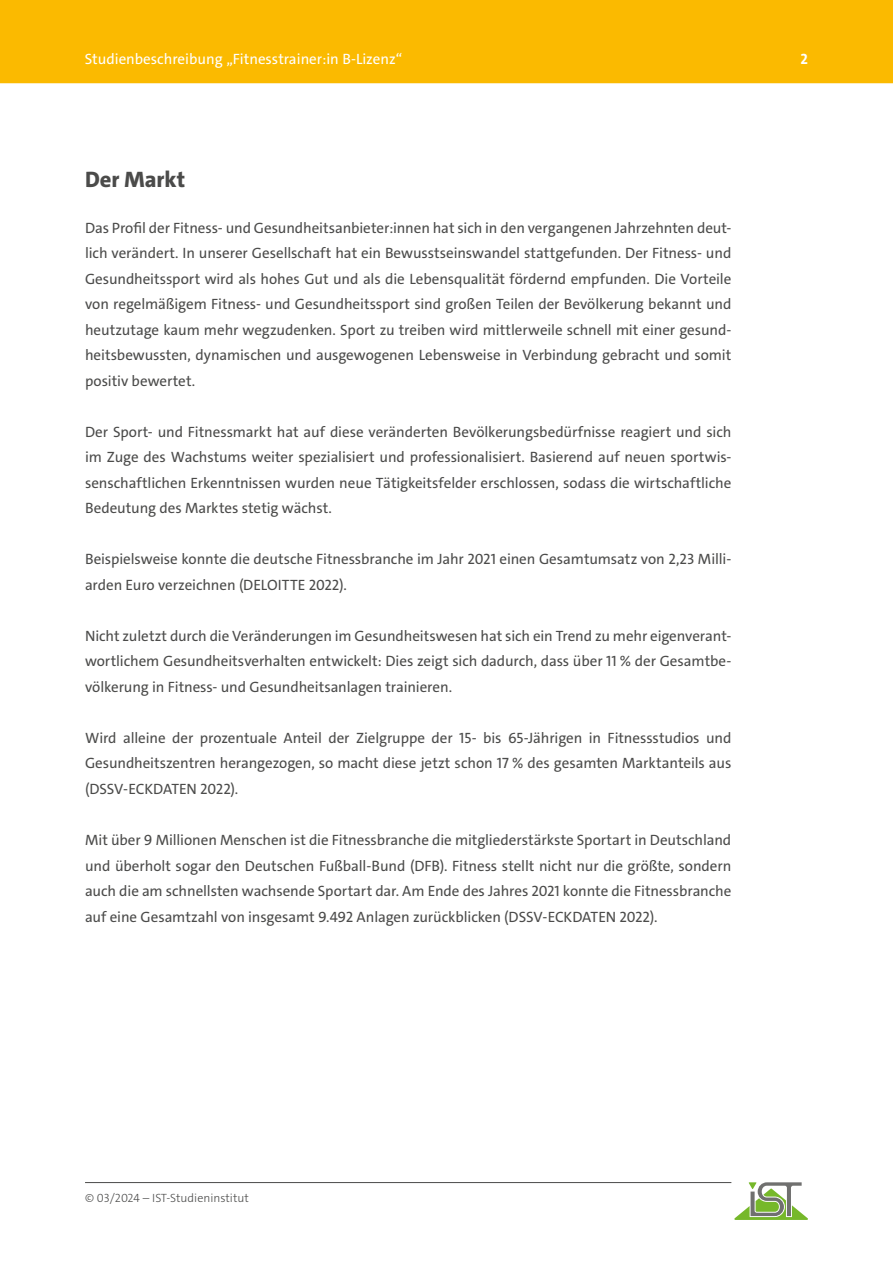
<style>
.page{position:relative;width:893px;height:1263px;background:#fff}
.page>*{position:absolute;margin:0;border:0;box-sizing:border-box;transform-origin:0 0}
.t1{font:800 22.5px "The Sans C4 s";color:#4b4b4a}
.t2{font:15px/25.5px "The Sans C4 s";letter-spacing:-.005em;color:#4b4b4a;text-align:justify}
.t3{font:15px "The Sans C4 s";color:#fff}
.t4{font:700 15px "The Sans C4 s";color:#fff}
.t5{font:300 12px "The Sans C4 s";color:#4b4b4a}
</style>
<div class="page">
<hr style="left:85px;top:1182px;width:646px;height:1px;background:#4b4b4a">
<svg style="left:734px;top:1182px;width:74px;height:38px"></svg>
<div style="left:0;top:0;width:893px;height:83px;background:#fbba00"></div>
<p class="t3" style="left:85px;top:49px;width:319px">Studienbeschreibung „Fitnesstrainer:in B-Lizenz“</p>
<p class="t4" style="left:800px;top:49px;width:9px">2</p>
<h1 class="t1" style="left:85px;top:165px;width:102px">Der Markt</h1>
<p class="t2" style="left:85px;top:215px;width:648px">Das Profil der Fitness- und Gesundheitsanbieter:innen hat sich in den vergangenen Jahrzehnten deut&shy;lich verändert. In unserer Gesellschaft hat ein Bewusstseinswandel stattgefunden. Der Fitness- und Gesundheitssport wird als hohes Gut und als die Lebensqualität fördernd empfunden. Die Vorteile von regelmäßigem Fitness- und Gesundheitssport sind großen Teilen der Bevölkerung bekannt und heutzutage kaum mehr wegzudenken. Sport zu treiben wird mittlerweile schnell mit einer gesund&shy;heitsbewussten, dynamischen und ausgewogenen Lebensweise in Verbindung gebracht und somit positiv bewertet.</p>
<p class="t2" style="left:85px;top:419px;width:648px">Der Sport- und Fitnessmarkt hat auf diese veränderten Bevölkerungsbedürfnisse reagiert und sich im Zuge des Wachstums weiter spezialisiert und professionalisiert. Basierend auf neuen sportwis&shy;senschaftlichen Erkenntnissen wurden neue Tätigkeitsfelder erschlossen, sodass die wirtschaftliche Bedeutung des Marktes stetig wächst.</p>
<p class="t2" style="left:85px;top:547px;width:648px">Beispielsweise konnte die deutsche Fitnessbranche im Jahr 2021 einen Gesamtumsatz von 2,23 Milli&shy;arden Euro verzeichnen (DELOITTE 2022).</p>
<p class="t2" style="left:85px;top:623px;width:648px">Nicht zuletzt durch die Veränderungen im Gesundheitswesen hat sich ein Trend zu mehr eigenverant&shy;wortlichem Gesundheitsverhalten entwickelt: Dies zeigt sich dadurch, dass über 11 % der Gesamtbe&shy;völkerung in Fitness- und Gesundheitsanlagen trainieren.</p>
<p class="t2" style="left:85px;top:725px;width:648px">Wird alleine der prozentuale Anteil der Zielgruppe der 15- bis 65-Jährigen in Fitnessstudios und Gesundheitszentren herangezogen, so macht diese jetzt schon 17 % des gesamten Marktanteils aus (DSSV-ECKDATEN 2022).</p>
<p class="t2" style="left:85px;top:827px;width:648px">Mit über 9 Millionen Menschen ist die Fitnessbranche die mitgliederstärkste Sportart in Deutschland und überholt sogar den Deutschen Fußball-Bund (DFB). Fitness stellt nicht nur die größte, sondern auch die am schnellsten wachsende Sportart dar. Am Ende des Jahres 2021 konnte die Fitnessbranche auf eine Gesamtzahl von insgesamt 9.492 Anlagen zurückblicken (DSSV-ECKDATEN 2022).</p>
<p class="t5" style="left:85px;top:1190px;width:165px">© 03/2024 – IST-Studieninstitut</p>
</div>
